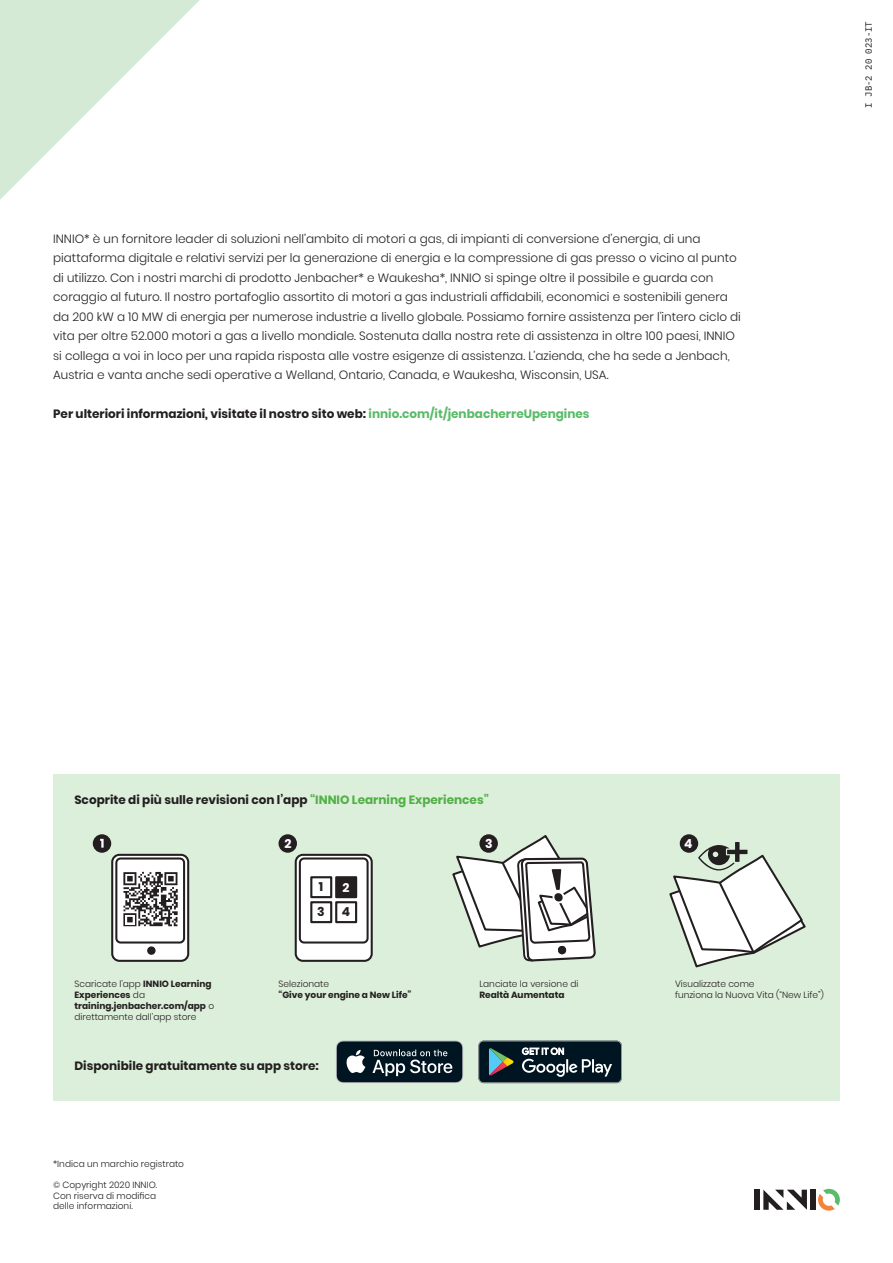
<style>
.page{position:relative;width:893px;height:1263px;background:#fff}
.page>*{position:absolute;margin:0;border:0;box-sizing:border-box;transform-origin:0 0}
.t1{font:700 12.45px "Poppins";color:#fff}
.t2{font:700 12.45px "Poppins";color:#231f20}
.t3{font:300 12px/19.5px "Poppins";color:#231f20}
.t4{font:700 12px "Poppins";color:#231f20}
.t5{font:300 9px/10.8px "Poppins";color:#231f20;text-align:justify}
.t6{font:700 9px/10.8px "Poppins";color:#231f20}
.t7{font:9px "IBM Plex Mono";color:#231f20}
.s1{color:#59bc68}
.s2{color:#51b046}
.s3{font-weight:300}
</style>
<div class="page">
<div style="left:53px;top:774px;width:787px;height:327px;background:#dcefda"></div>
<div style="left:93px;top:834px;width:18px;height:19px;background:#231f20;border-radius:50%"></div>
<svg style="left:100px;top:839px;width:4px;height:9px"></svg>
<div style="left:112px;top:855px;width:76px;height:106px;background:#fff;border-radius:7px"></div>
<div style="left:111px;top:854px;width:78px;height:108px;border:2px solid #231f20;border-radius:7px"></div>
<div style="left:115px;top:857px;width:70px;height:86px;border:2px solid #231f20;border-radius:4px"></div>
<div style="left:147px;top:946px;width:9px;height:9px;background:#231f20;border-radius:50%"></div>
<svg style="left:123px;top:871px;width:55px;height:56px"></svg>
<svg style="left:123px;top:872px;width:55px;height:54px"></svg>
<div style="left:279px;top:834px;width:18px;height:19px;background:#231f20;border-radius:50%"></div>
<div style="left:296px;top:855px;width:76px;height:106px;background:#fff;border-radius:7px"></div>
<div style="left:295px;top:854px;width:78px;height:108px;border:2px solid #231f20;border-radius:7px"></div>
<div style="left:299px;top:857px;width:70px;height:86px;border:2px solid #231f20;border-radius:4px"></div>
<div style="left:310px;top:876px;width:22px;height:22px;border:2px solid #231f20"></div>
<div style="left:336px;top:877px;width:20px;height:20px;background:#231f20"></div>
<div style="left:335px;top:876px;width:22px;height:22px;border:2px solid #231f20"></div>
<div style="left:310px;top:901px;width:22px;height:22px;border:2px solid #231f20"></div>
<div style="left:335px;top:901px;width:22px;height:22px;border:2px solid #231f20"></div>
<svg style="left:452px;top:836px;width:144px;height:126px"></svg>
<div style="left:479px;top:834px;width:19px;height:19px;background:#231f20;border-radius:50%"></div>
<div style="left:680px;top:834px;width:18px;height:19px;background:#231f20;border-radius:50%"></div>
<svg style="left:669px;top:840px;width:137px;height:128px"></svg>
<svg style="left:0;top:0;width:200px;height:200px"></svg>
<div style="left:755px;top:1190px;width:5px;height:20px;background:#231f20"></div>
<div style="left:810px;top:1190px;width:6px;height:20px;background:#231f20"></div>
<svg style="left:763px;top:1190px;width:44px;height:20px"></svg>
<svg style="left:818px;top:1189px;width:22px;height:21px"></svg>
<div style="left:558px;top:946px;width:8px;height:8px;background:#231f20;border-radius:50%"></div>
<svg style="left:336px;top:1040px;width:127px;height:43px;background:#33444e"></svg>
<svg style="left:478px;top:1040px;width:144px;height:43px;background:#2d4049"></svg>
<p class="t3" style="left:53px;top:229px;width:689px">INNIO* è un fornitore leader di soluzioni nell’ambito di motori a gas, di impianti di conversione d’energia, di una piattaforma digitale e relativi servizi per la generazione di energia e la compressione di gas presso o vicino al punto di utilizzo. Con i nostri marchi di prodotto Jenbacher* e Waukesha*, INNIO si spinge oltre il possibile e guarda con coraggio al futuro. Il nostro portafoglio assortito di motori a gas industriali affidabili, economici e sostenibili genera da 200 kW a 10 MW di energia per numerose industrie a livello globale. Possiamo fornire assistenza per l’intero ciclo di vita per oltre 52.000 motori a gas a livello mondiale. Sostenuta dalla nostra rete di assistenza in oltre 100 paesi, INNIO si collega a voi in loco per una rapida risposta alle vostre esigenze di assistenza. L’azienda, che ha sede a Jenbach, Austria e vanta anche sedi operative a Welland, Ontario, Canada, e Waukesha, Wisconsin, USA.</p>
<p class="t4" style="left:53px;top:407px;width:538px">Per ulteriori informazioni, visitate il nostro sito web: <span class="s1">innio.com/it/jenbacherreUpengines</span></p>
<p class="t7" style="left:862px;top:108px;width:88px;rotate:-90deg">I JB-2 20 023-IT</p>
<p class="t4" style="left:74px;top:792px;width:416px">Scoprite di più sulle revisioni con l’app <span class="s2">“INNIO Learning Experiences”</span></p>
<p class="t1" style="left:284px;top:836px;width:9px">2</p>
<p class="t2" style="left:319px;top:880px;width:6px">1</p>
<p class="t1" style="left:343px;top:880px;width:9px">2</p>
<p class="t2" style="left:317px;top:905px;width:9px">3</p>
<p class="t2" style="left:342px;top:904px;width:10px">4</p>
<p class="t6" style="left:74px;top:979px;width:141px"><span class="s3">Scaricate l’app</span> INNIO Learning<br>Experiences <span class="s3">da </span>training.jenbacher.com/app <span class="s3">o direttamente dall’app store</span></p>
<p class="t5" style="left:279px;top:979px;width:52px">Selezionate</p>
<p class="t6" style="left:279px;top:989px;width:135px">“Give your engine a New Life”</p>
<p class="t4" style="left:74px;top:1058px;width:246px">Disponibile gratuitamente su app store:</p>
<p class="t5" style="left:53px;top:1158px;width:132px">*Indica un marchio registrato</p>
<p class="t5" style="left:53px;top:1179px;width:106px">© Copyright 2020 INNIO.<br>Con riserva di modifica delle informazioni.</p>
<p class="t1" style="left:485px;top:836px;width:9px">3</p>
<p class="t1" style="left:684px;top:836px;width:10px">4</p>
<p class="t5" style="left:479px;top:979px;width:100px">Lanciate la versione di</p>
<p class="t6" style="left:479px;top:989px;width:87px">Realtà Aumentata</p>
<p class="t5" style="left:675px;top:979px;width:81px">Visualizzate come</p>
<p class="t5" style="left:675px;top:989px;width:150px">funziona la Nuova Vita (“New Life”)</p>
</div>
